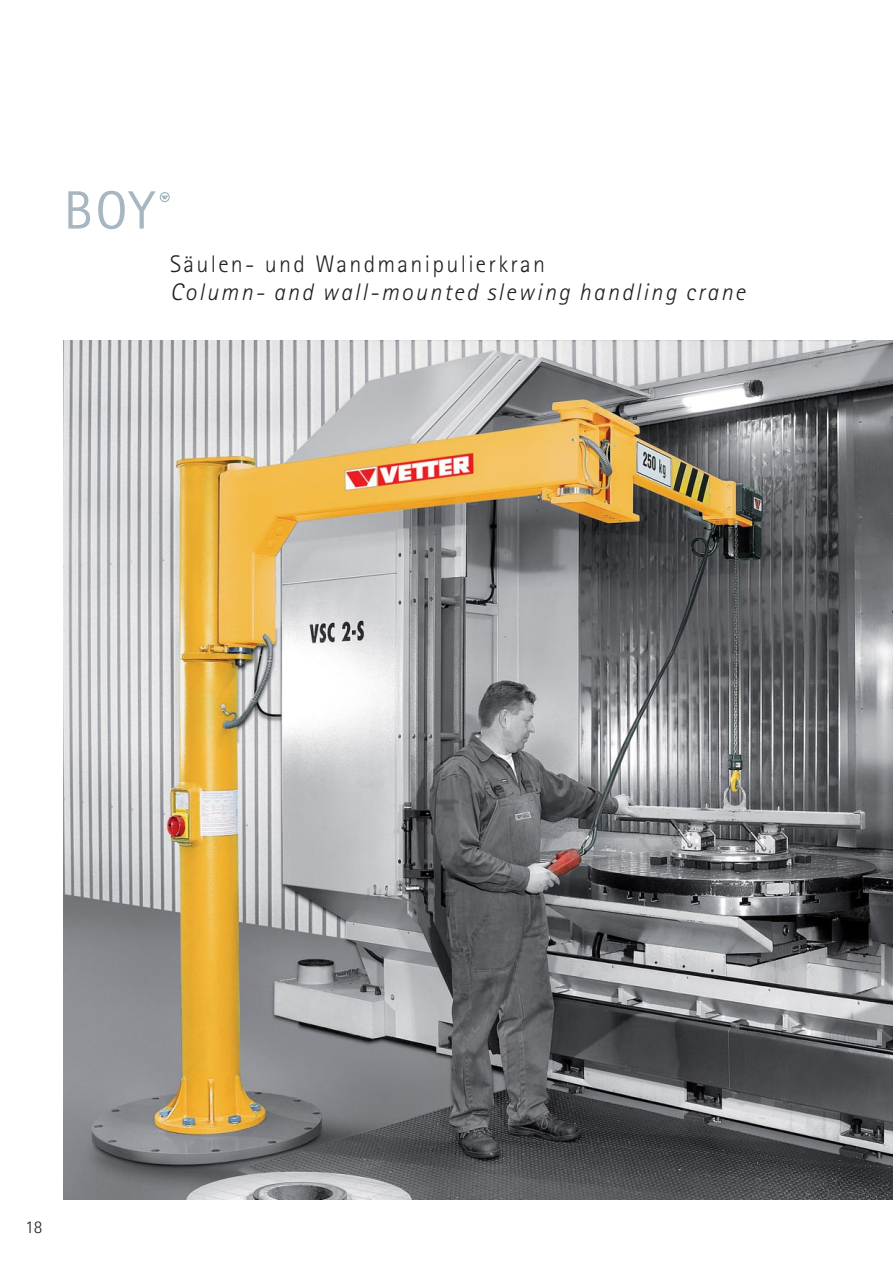
<style>
.page{position:relative;width:893px;height:1263px;background:#fff}
.page>*{position:absolute;margin:0;border:0;box-sizing:border-box;transform-origin:0 0}
.t1{font:54px "Rotis Sans Serif";color:#a7b6bf}
.t2{font:italic 300 24px "Rotis Sans Serif";letter-spacing:.095em;color:#231f20}
.t3{font:300 24px "Rotis Sans Serif";letter-spacing:.095em;color:#231f20}
.t4{font:300 18px "Rotis Sans Serif";color:#231f20}
</style>
<div class="page">
<img style="left:64px;top:340px;width:829px;height:859px">
<svg style="left:162px;top:196px;width:6px;height:3px"></svg>
<div style="left:160px;top:192px;width:10px;height:10px;border:1px solid #9eb3be;border-radius:50%"></div>
<h1 class="t1" style="left:64px;top:191px;width:93px">BOY</h1>
<p class="t3" style="left:170px;top:255px;width:377px">Säulen- und Wandmanipulierkran</p>
<p class="t2" style="left:170px;top:284px;width:577px">Column- and wall-mounted slewing handling crane</p>
<p class="t4" style="left:25px;top:1220px;width:19px">18</p>
</div>
